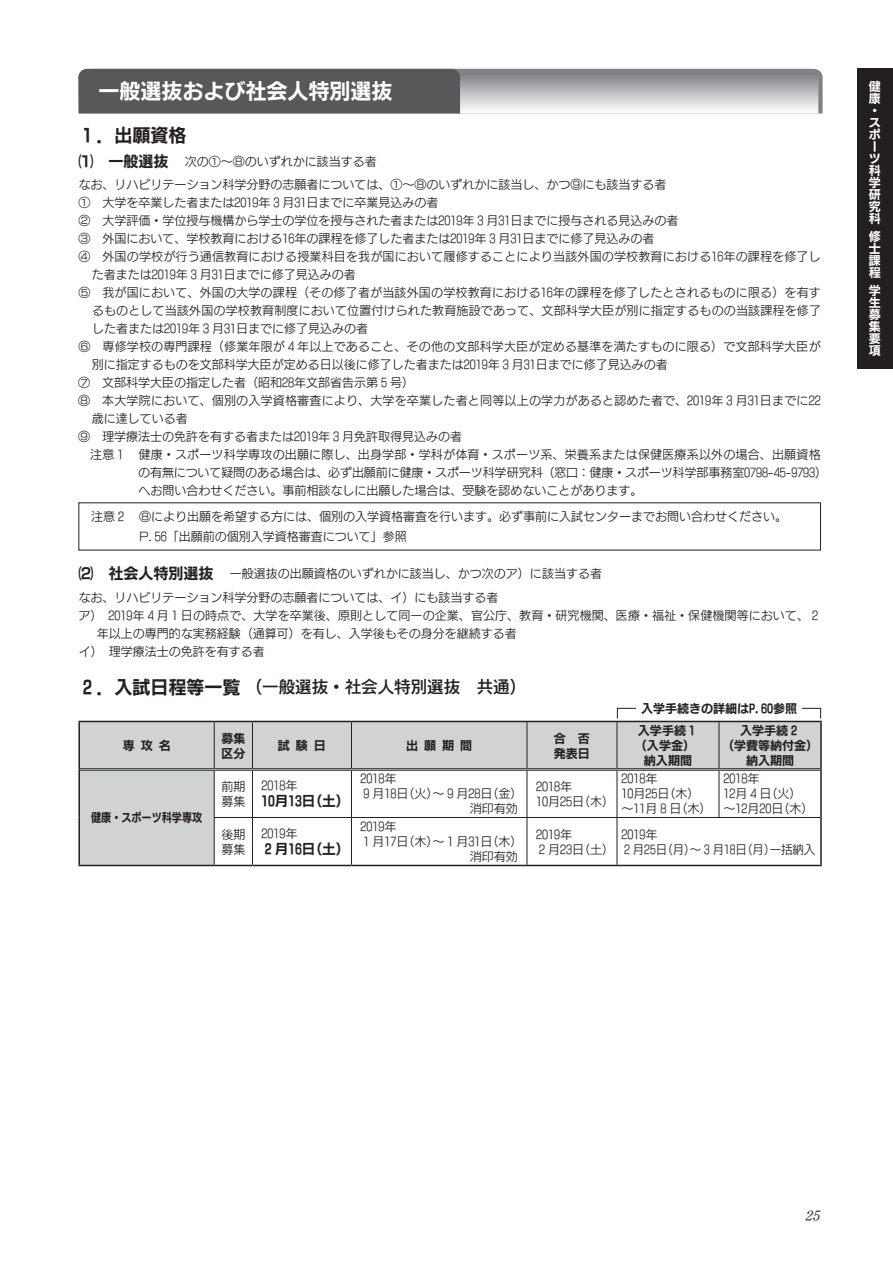
<style>
.page{position:relative;width:893px;height:1263px;background:#fff}
.page>*{position:absolute;margin:0;border:0;box-sizing:border-box;transform-origin:0 0}
.t1{font:21px "New Rodin Pro B";color:#fff}
.t2{font:18px "New Rodin Pro B";color:#231f20}
.t3{font:16.5px "New Rodin Pro DB";color:#231f20}
.t4{font:14.25px "Tsuku Min Pro R";color:#231f20}
.t5{font:13.5px "New Rodin Pro B";color:#231f20}
.t6{font:12px/15px "New Rodin Pro M";color:#231f20}
.t7{font:12px/15px "New Rodin Pro B";color:#231f20}
.t8{font:12px/12px "New Rodin Pro B";color:#fff;text-align:justify}
.t9{font:12px "New Rodin Pro B";color:#231f20;scale:.84 1}
.s1{font-family:"CID Zen Suuji New Lodan B"}
.s2{font-family:"New Rodin Pro B";font-size:15px}
.s3{font-family:"CID Zen Suuji New Lodan M"}
.s4{font-family:"CID Zen Suuji New Lodan B";font-size:18px}
.s5{font-family:"New Rodin Pro B";font-size:18px}
</style>
<div class="page">
<div style="left:857px;top:69px;width:36px;height:300px;background:#231f20"></div>
<svg style="left:78px;top:69px;width:745px;height:45px;background:#87888b"></svg>
<svg style="left:80px;top:722px;width:740px;height:143px"></svg>
<hr style="left:80px;top:768px;width:134px;height:3px;background:#fff">
<hr style="left:214px;top:768px;width:38px;height:3px;background:#fff">
<hr style="left:252px;top:768px;width:99px;height:3px;background:#fff">
<hr style="left:351px;top:768px;width:176px;height:3px;background:#fff">
<hr style="left:527px;top:768px;width:90px;height:3px;background:#fff">
<hr style="left:617px;top:768px;width:102px;height:3px;background:#fff">
<hr style="left:719px;top:768px;width:101px;height:3px;background:#fff">
<hr style="left:214px;top:722px;width:1px;height:46px;background:#231f20">
<hr style="left:252px;top:722px;width:1px;height:46px;background:#231f20">
<hr style="left:351px;top:722px;width:1px;height:46px;background:#231f20">
<hr style="left:527px;top:722px;width:1px;height:46px;background:#231f20">
<hr style="left:617px;top:722px;width:1px;height:46px;background:#231f20">
<hr style="left:719px;top:722px;width:1px;height:46px;background:#231f20">
<hr style="left:214px;top:771px;width:1px;height:46px;background:#231f20">
<hr style="left:252px;top:771px;width:1px;height:46px;background:#231f20">
<hr style="left:351px;top:771px;width:1px;height:46px;background:#231f20">
<hr style="left:527px;top:771px;width:1px;height:46px;background:#231f20">
<hr style="left:617px;top:771px;width:1px;height:46px;background:#231f20">
<hr style="left:719px;top:771px;width:1px;height:46px;background:#231f20">
<hr style="left:214px;top:817px;width:38px;height:1px;background:#231f20">
<hr style="left:214px;top:818px;width:1px;height:47px;background:#231f20">
<hr style="left:252px;top:817px;width:99px;height:1px;background:#231f20">
<hr style="left:252px;top:818px;width:1px;height:47px;background:#231f20">
<hr style="left:351px;top:817px;width:176px;height:1px;background:#231f20">
<hr style="left:351px;top:818px;width:1px;height:47px;background:#231f20">
<hr style="left:527px;top:817px;width:90px;height:1px;background:#231f20">
<hr style="left:527px;top:818px;width:1px;height:47px;background:#231f20">
<hr style="left:617px;top:817px;width:102px;height:1px;background:#231f20">
<hr style="left:617px;top:818px;width:1px;height:47px;background:#231f20">
<hr style="left:719px;top:817px;width:101px;height:1px;background:#231f20">
<hr style="left:78px;top:721px;width:136px;height:1px;background:#231f20">
<hr style="left:214px;top:721px;width:38px;height:1px;background:#231f20">
<hr style="left:252px;top:721px;width:99px;height:1px;background:#231f20">
<hr style="left:351px;top:721px;width:176px;height:1px;background:#231f20">
<hr style="left:527px;top:721px;width:90px;height:1px;background:#231f20">
<hr style="left:617px;top:721px;width:102px;height:1px;background:#231f20">
<hr style="left:719px;top:721px;width:103px;height:1px;background:#231f20">
<hr style="left:80px;top:768px;width:134px;height:1px;background:#231f20">
<hr style="left:80px;top:770px;width:134px;height:1px;background:#231f20">
<hr style="left:214px;top:768px;width:38px;height:1px;background:#231f20">
<hr style="left:214px;top:770px;width:38px;height:1px;background:#231f20">
<hr style="left:252px;top:768px;width:99px;height:1px;background:#231f20">
<hr style="left:252px;top:770px;width:99px;height:1px;background:#231f20">
<hr style="left:351px;top:768px;width:176px;height:1px;background:#231f20">
<hr style="left:351px;top:770px;width:176px;height:1px;background:#231f20">
<hr style="left:527px;top:768px;width:90px;height:1px;background:#231f20">
<hr style="left:527px;top:770px;width:90px;height:1px;background:#231f20">
<hr style="left:617px;top:768px;width:102px;height:1px;background:#231f20">
<hr style="left:617px;top:770px;width:102px;height:1px;background:#231f20">
<hr style="left:719px;top:768px;width:101px;height:1px;background:#231f20">
<hr style="left:719px;top:770px;width:101px;height:1px;background:#231f20">
<hr style="left:78px;top:722px;width:2px;height:47px;background:#231f20">
<hr style="left:820px;top:722px;width:2px;height:47px;background:#231f20">
<hr style="left:78px;top:769px;width:2px;height:48px;background:#231f20">
<hr style="left:78px;top:817px;width:2px;height:48px;background:#231f20">
<hr style="left:78px;top:865px;width:136px;height:1px;background:#231f20">
<hr style="left:820px;top:769px;width:2px;height:48px;background:#231f20">
<hr style="left:820px;top:817px;width:2px;height:48px;background:#231f20">
<hr style="left:214px;top:865px;width:38px;height:1px;background:#231f20">
<hr style="left:252px;top:865px;width:99px;height:1px;background:#231f20">
<hr style="left:351px;top:865px;width:176px;height:1px;background:#231f20">
<hr style="left:527px;top:865px;width:90px;height:1px;background:#231f20">
<hr style="left:617px;top:865px;width:102px;height:1px;background:#231f20">
<hr style="left:719px;top:865px;width:103px;height:1px;background:#231f20">
<h1 class="t1" style="left:98px;top:73px;width:296px">一般選抜および社会人特別選抜</h1>
<h2 class="t2" style="left:78px;top:119px;width:109px"><span class="s1">１</span>．出願資格</h2>
<p class="t6" style="left:78px;top:148px;width:589px;line-height:23.2px"><span class="s2">⑴　一般選抜</span> 次の①～⑧のいずれかに該当する者<br>なお、リハビリテーション科学分野の志願者については、①～⑧のいずれかに該当し、かつ⑨にも該当する者</p>
<p class="t6" style="left:78px;top:194px;width:361px">① 大学を卒業した者または2019年<span class="s3">３</span>月31日までに卒業見込みの者</p>
<p class="t6" style="left:78px;top:212px;width:601px">② 大学評価・学位授与機構から学士の学位を授与された者または2019年<span class="s3">３</span>月31日までに授与される見込みの者</p>
<p class="t6" style="left:78px;top:230px;width:577px">③ 外国において、学校教育における16年の課程を修了した者または2019年<span class="s3">３</span>月31日までに修了見込みの者</p>
<p class="t6" style="left:78px;top:248px;width:744px">④ 外国の学校が行う通信教育における授業科目を我が国において履修することにより当該外国の学校教育における16年の課程を修了し</p>
<p class="t6" style="left:92px;top:266px;width:265px">た者または2019年<span class="s3">３</span>月31日までに修了見込みの者</p>
<p class="t6" style="left:78px;top:284px;width:744px">⑤ 我が国において、外国の大学の課程（その修了者が当該外国の学校教育における16年の課程を修了したとされるものに限る）を有す</p>
<p class="t6" style="left:92px;top:302px;width:730px">るものとして当該外国の学校教育制度において位置付けられた教育施設であって、文部科学大臣が別に指定するものの当該課程を修了</p>
<p class="t6" style="left:92px;top:320px;width:277px">した者または2019年<span class="s3">３</span>月31日までに修了見込みの者</p>
<p class="t6" style="left:79px;top:338px;width:744px">⑥ 専修学校の専門課程（修業年限が<span class="s3">４</span>年以上であること、その他の文部科学大臣が定める基準を満たすものに限る）で文部科学大臣が</p>
<p class="t6" style="left:92px;top:356px;width:577px">別に指定するものを文部科学大臣が定める日以後に修了した者または2019年<span class="s3">３</span>月31日までに修了見込みの者</p>
<p class="t6" style="left:78px;top:374px;width:337px">⑦ 文部科学大臣の指定した者（昭和28年文部省告示第<span class="s3">５</span>号）</p>
<p class="t6" style="left:78px;top:392px;width:744px">⑧ 本大学院において、個別の入学資格審査により、大学を卒業した者と同等以上の学力があると認めた者で、2019年<span class="s3">３</span>月31日までに22</p>
<p class="t6" style="left:92px;top:410px;width:97px">歳に達している者</p>
<p class="t6" style="left:78px;top:428px;width:385px">⑨ 理学療法士の免許を有する者または2019年<span class="s3">３</span>月免許取得見込みの者</p>
<p class="t6" style="left:90px;top:446px;width:732px">注意<span class="s3">１</span> 健康・スポーツ科学専攻の出願に際し、出身学部・学科が体育・スポーツ系、栄養系または保健医療系以外の場合、出願資格</p>
<p class="t6" style="left:138px;top:464px;width:690px">の有無について疑問のある場合は、必ず出願前に健康・スポーツ科学研究科（窓口：健康・スポーツ科学部事務室0798-45-9793）</p>
<p class="t6" style="left:138px;top:482px;width:506px">へお問い合わせください。事前相談なしに出願した場合は、受験を認めないことがあります。</p>
<p class="t6" style="left:139px;top:506px;width:649px;line-height:19.5px;text-indent:-48px">注意<span class="s3">２</span> ⑧により出願を希望する方には、個別の入学資格審査を行います。必ず事前に入試センターまでお問い合わせください。<br>P.56「出願前の個別入学資格審査について」参照</p>
<p class="t6" style="left:78px;top:561px;width:525px;line-height:23.2px"><span class="s2">⑵　社会人特別選抜</span> 一般選抜の出願資格のいずれかに該当し、かつ次のア）に該当する者なお、リハビリテーション科学分野の志願者については、イ）にも該当する者</p>
<p class="t6" style="left:78px;top:606px;width:744px">ア） 2019年<span class="s3">４</span>月<span class="s3">１</span>日の時点で、大学を卒業後、原則として同一の企業、官公庁、教育・研究機関、医療・福祉・保健機関等において、<span class="s3">２</span></p>
<p class="t6" style="left:97px;top:624px;width:422px">年以上の専門的な実務経験（通算可）を有し、入学後もその身分を継続する者</p>
<p class="t6" style="left:79px;top:642px;width:187px">イ）理学療法士の免許を有する者</p>
<h3 class="t3" style="left:78px;top:673px;width:449px"><span class="s4">２</span><span class="s5">．入試日程等一覧</span>（一般選抜・社会人特別選抜　共通）</h3>
<p class="t7" style="left:641px;top:700px;width:157px">入学手続きの詳細はＰ．₆₀参照</p>
<p class="t7" style="left:123px;top:737px;width:49px">専攻名</p>
<p class="t7" style="left:221px;top:729px;width:25px">募集区分</p>
<p class="t7" style="left:278px;top:737px;width:49px">試験日</p>
<p class="t7" style="left:406px;top:737px;width:67px">出願期間</p>
<p class="t7" style="left:554px;top:729px;width:37px">合 否発表日</p>
<p class="t7" style="left:635px;top:722px;width:64px;text-align:center">入学手続<span class="s1">１</span>（入学金）納入期間</p>
<p class="t7" style="left:722px;top:722px;width:97px;text-align:center">入学手続<span class="s1">２<br></span>（学費等納付金）納入期間</p>
<p class="t9" style="left:91px;top:807px;width:134px">健康・スポーツ科学専攻</p>
<p class="t6" style="left:221px;top:777px;width:25px">前期募集</p>
<p class="t6" style="left:261px;top:777px;width:37px">2018年</p>
<p class="t5" style="left:261px;top:789px;width:89px">₁₀月₁₃日（土）</p>
<p class="t6" style="left:221px;top:825px;width:25px">後期募集</p>
<p class="t6" style="left:261px;top:825px;width:37px">2019年</p>
<p class="t5" style="left:261px;top:837px;width:89px"><span class="s1">２</span>月₁₆日（土）</p>
<p class="t6" style="left:360px;top:770px;width:37px">2018年</p>
<p class="t6" style="left:360px;top:785px;width:163px"><span class="s3">９</span>月18日（火）～<span class="s3">９</span>月28日（金）</p>
<p class="t6" style="left:470px;top:800px;width:49px">消印有効</p>
<p class="t6" style="left:360px;top:818px;width:37px">2019年</p>
<p class="t6" style="left:360px;top:833px;width:163px"><span class="s3">１</span>月17日（木）～<span class="s3">１</span>月31日（木）</p>
<p class="t6" style="left:470px;top:848px;width:49px">消印有効</p>
<p class="t6" style="left:536px;top:777px;width:79px">2018年<br>10月25日（木）</p>
<p class="t6" style="left:621px;top:770px;width:91px">2018年<br>10月25日（木）～11月<span class="s3">８</span>日（木）</p>
<p class="t6" style="left:723px;top:770px;width:91px">2018年<br>12月<span class="s3">４</span>日（火）～12月20日（木）</p>
<p class="t6" style="left:536px;top:825px;width:79px">2019年<br><span class="s3">２</span>月23日（土）</p>
<p class="t6" style="left:621px;top:825px;width:195px">2019年<br><span class="s3">２</span>月25日（月）～<span class="s3">３</span>月18日（月）一括納入</p>
<p class="t8" style="left:869px;top:80px;width:13px;text-align:left">健康・スポーツ科学研究科</p>
<p class="t8" style="left:869px;top:230px;width:13px">修士課程</p>
<p class="t8" style="left:869px;top:284px;width:13px">学生募集要項</p>
<p class="t4" style="left:805px;top:1203px;width:16px">25</p>
</div>
